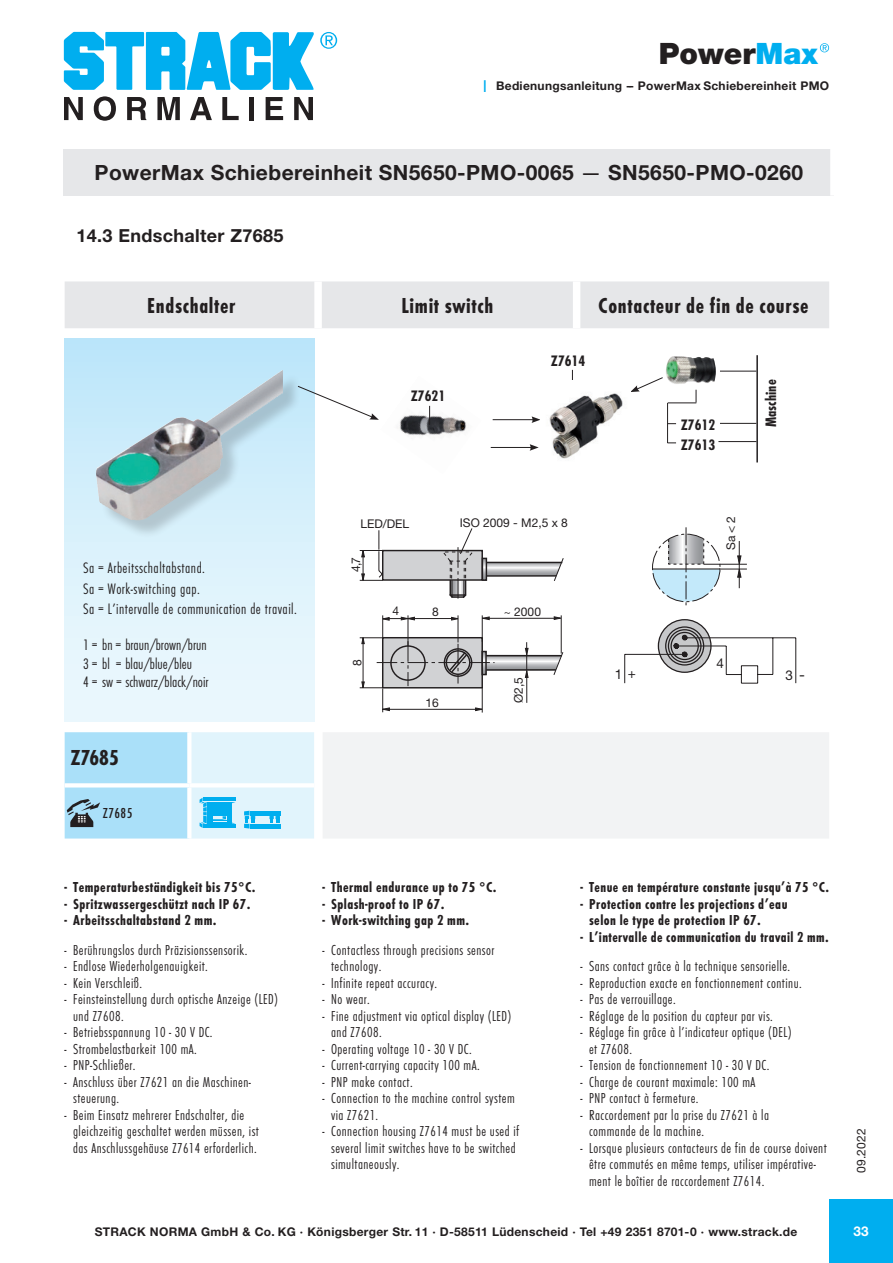
<style>
.page{position:relative;width:893px;height:1263px;background:#fff}
.page>*{position:absolute;margin:0;border:0;box-sizing:border-box;transform-origin:0 0}
.t1{font:900 29.55px "Helvetica Neue LT Std";color:#231f20}
.t2{font:22.5px "Futura T Bol Con";letter-spacing:.03em;color:#231f20}
.t3{font:700 21px "Helvetica Neue LT Std";letter-spacing:.02em;color:#231f20}
.t4{font:700 18px "Helvetica Neue LT Std";letter-spacing:.02em;color:#231f20}
.t5{font:15.75px/20.7px "Futura T Lig Con";letter-spacing:.03em;color:#231f20}
.t6{font:15.75px/18.3px "Futura T Lig Con";color:#231f20}
.t7{font:15.75px/19.5px "Futura T Bol Con";color:#231f20}
.t8{font:15px/16.5px "Futura T Lig Con";letter-spacing:.03em;color:#231f20}
.t9{font:15px/16.5px "Futura T Bol Con";letter-spacing:.03em;color:#231f20}
.t10{font:15px "Futura T Med Con";letter-spacing:.03em;color:#231f20}
.t11{font:13.5px "Helvetica Neue LT Std";color:#231f20}
.t12{font:700 13.5px "Helvetica Neue LT Std";color:#fff}
.t13{font:700 12px "Helvetica Neue LT Std";letter-spacing:.025em;color:#231f20}
.t14{font:12px "Helvetica Neue LT Std";color:#231f20}
.s1{color:#00aeef}
.s2{font-weight:400;font-size:16.5px;color:#00aeef}
.s3{font-weight:400}
.s4{font-size:15px}
</style>
<div class="page">
<svg style="left:64px;top:97px;width:19px;height:23px"></svg>
<svg style="left:94px;top:96px;width:22px;height:25px"></svg>
<svg style="left:127px;top:97px;width:19px;height:23px"></svg>
<svg style="left:157px;top:97px;width:23px;height:23px"></svg>
<svg style="left:190px;top:97px;width:22px;height:23px"></svg>
<svg style="left:222px;top:97px;width:17px;height:23px"></svg>
<div style="left:249px;top:97px;width:5px;height:23px;background:#231f20"></div>
<svg style="left:266px;top:97px;width:17px;height:23px"></svg>
<svg style="left:294px;top:97px;width:19px;height:23px"></svg>
<svg style="left:64px;top:32px;width:273px;height:58px"></svg>
<div style="left:829px;top:1199px;width:64px;height:64px;background:#00aeef"></div>
<svg style="left:820px;top:43px;width:9px;height:9px"></svg>
<div style="left:64px;top:149px;width:770px;height:47px;background:#e6e7e9"></div>
<div style="left:830px;top:149px;width:8px;height:47px;background:#fff"></div>
<svg style="left:657px;top:619px;width:55px;height:54px"></svg>
<hr style="left:685px;top:637px;width:111px;height:1px;background:#231f20">
<svg style="left:726px;top:646px;width:47px;height:38px"></svg>
<hr style="left:795px;top:638px;width:1px;height:45px;background:#231f20">
<hr style="left:772px;top:638px;width:1px;height:36px;background:#231f20">
<svg style="left:624px;top:654px;width:1px;height:29px"></svg>
<hr style="left:625px;top:654px;width:60px;height:1px;background:#231f20">
<hr style="left:676px;top:646px;width:50px;height:1px;background:#231f20">
<svg style="left:652px;top:527px;width:95px;height:79px"></svg>
<hr style="left:652px;top:568px;width:68px;height:1px;background:#231f20">
<hr style="left:704px;top:564px;width:43px;height:1px;background:#231f20">
<img style="left:399px;top:405px;width:68px;height:31px">
<hr style="left:667px;top:403px;width:1px;height:40px;background:#231f20">
<svg style="left:631px;top:377px;width:66px;height:27px"></svg>
<svg style="left:429px;top:406px;width:1px;height:19px"></svg>
<hr style="left:491px;top:447px;width:41px;height:1px;background:#231f20">
<svg style="left:530px;top:444px;width:9px;height:7px"></svg>
<hr style="left:493px;top:419px;width:41px;height:1px;background:#231f20">
<svg style="left:531px;top:416px;width:9px;height:7px"></svg>
<hr style="left:756px;top:355px;width:2px;height:107px;background:#231f20">
<hr style="left:720px;top:371px;width:36px;height:1px;background:#231f20">
<hr style="left:720px;top:423px;width:36px;height:1px;background:#231f20">
<hr style="left:718px;top:441px;width:38px;height:1px;background:#231f20">
<div style="left:383px;top:550px;width:99px;height:30px;background:#d1d2d4"></div>
<svg style="left:360px;top:615px;width:203px;height:98px"></svg>
<div style="left:382px;top:550px;width:101px;height:31px;border:1px solid #231f20"></div>
<svg style="left:360px;top:530px;width:23px;height:51px"></svg>
<svg style="left:484px;top:560px;width:1px;height:19px"></svg>
<div style="left:482px;top:558px;width:5px;height:23px;border:1px solid #231f20"></div>
<svg style="left:486px;top:558px;width:78px;height:23px"></svg>
<svg style="left:441px;top:528px;width:34px;height:71px"></svg>
<div style="left:65px;top:339px;width:249px;height:383px;background:linear-gradient(to bottom,#bde6f9,#f0f9fd)"></div>
<svg style="left:302px;top:386px;width:77px;height:34px"></svg>
<div style="left:323px;top:733px;width:506px;height:105px;background:#f2f3f4"></div>
<div style="left:65px;top:281px;width:764px;height:47px;background:#e6e7e9"></div>
<div style="left:314px;top:281px;width:8px;height:47px;background:#fff"></div>
<div style="left:573px;top:281px;width:7px;height:47px;background:#fff"></div>
<svg style="left:65px;top:732px;width:249px;height:106px;background:#bbe4f6"></svg>
<img style="left:549px;top:393px;width:74px;height:66px">
<div style="left:99px;top:373px;width:203px;height:166px;background:#231f20;opacity:.2"></div>
<img style="left:164px;top:370px;width:118px;height:55px">
<img style="left:665px;top:356px;width:51px;height:28px">
<h1 class="t1" style="left:659px;top:36px;width:161px">Power<span class="s1">Max</span></h1>
<p class="t13" style="left:483px;top:78px;width:348px"><span class="s2">I</span> Bedienungsanleitung -- PowerMax Schiebereinheit PMO</p>
<p class="t3" style="left:95px;top:159px;width:710px">PowerMax Schiebereinheit SN5650-PMO-0065 <span class="s3">—</span> SN5650-PMO-0260</p>
<p class="t4" style="left:77px;top:224px;width:208px">14.3 Endschalter Z7685</p>
<p class="t2" style="left:147px;top:293px;width:90px">Endschalter</p>
<p class="t2" style="left:401px;top:293px;width:93px">Limit switch</p>
<p class="t2" style="left:598px;top:293px;width:212px">Contacteur de fin de course</p>
<p class="t7" style="left:411px;top:386px;width:36px">Z7621</p>
<p class="t7" style="left:551px;top:351px;width:36px">Z7614</p>
<p class="t7" style="left:681px;top:415px;width:36px">Z7612<br>Z7613</p>
<p class="t7" style="left:761px;top:427px;width:49px;rotate:-90deg">Maschine</p>
<p class="t5" style="left:83px;top:557px;width:215px">Sa = Arbeitsschaltabstand.<br>Sa = Work-switching gap.<br>Sa = L’intervalle de communication de travail.</p>
<p class="t6" style="left:83px;top:636px;width:127px">1 = bn = braun/brown/brun<br>3 = bl = blau/blue/bleu<br>4 = sw = schwarz/black/noir</p>
<p class="t2" style="left:71px;top:744px;width:50px">Z7685</p>
<p class="t10" style="left:103px;top:805px;width:31px">Z7685</p>
<p class="t9" style="left:65px;top:879px;width:192px">- Temperaturbeständigkeit bis 75°C.</p>
<p class="t9" style="left:65px;top:896px;width:187px">- Spritzwassergeschützt nach IP 67.</p>
<p class="t9" style="left:65px;top:912px;width:154px">- Arbeitsschaltabstand 2 mm.</p>
<p class="t8" style="left:65px;top:942px;width:184px">- Berührungslos durch Präzisionssensorik.</p>
<p class="t8" style="left:65px;top:958px;width:145px">- Endlose Wiederholgenauigkeit.</p>
<p class="t8" style="left:65px;top:975px;width:79px">- Kein Verschleiß.</p>
<p class="t8" style="left:73px;top:991px;width:206px;text-indent:-9px">- Feinsteinstellung durch optische Anzeige (LED) und Z7608.</p>
<p class="t8" style="left:65px;top:1024px;width:149px">- Betriebsspannung 10 - 30 V DC.</p>
<p class="t8" style="left:65px;top:1041px;width:134px">- Strombelastbarkeit 100 mA.</p>
<p class="t8" style="left:65px;top:1057px;width:72px">- PNP-Schließer.</p>
<p class="t8" style="left:73px;top:1074px;width:179px;text-indent:-9px">- Anschluss über Z7621 an die Maschinen&shy;steuerung.</p>
<p class="t8" style="left:73px;top:1107px;width:187px;text-indent:-9px">- Beim Einsatz mehrerer Endschalter, die gleichzeitig geschaltet werden müssen, ist das Anschlussgehäuse Z7614 erforderlich.</p>
<p class="t14" style="left:360px;top:516px;width:50px">LED/DEL</p>
<p class="t14" style="left:460px;top:515px;width:110px">ISO 2009 - M2,5 x 8</p>
<p class="t14" style="left:349px;top:572px;width:17px;rotate:-90deg">4,7</p>
<p class="t14" style="left:350px;top:665px;width:8px;rotate:-90deg">8</p>
<p class="t14" style="left:392px;top:603px;width:8px">4</p>
<p class="t14" style="left:432px;top:604px;width:8px">8</p>
<p class="t14" style="left:426px;top:696px;width:15px">16</p>
<p class="t14" style="left:504px;top:605px;width:39px">~ 2000</p>
<p class="t14" style="left:511px;top:703px;width:27px;rotate:-90deg">Ø2,5</p>
<p class="t14" style="left:724px;top:550px;width:35px;rotate:-90deg">Sa &lt; 2</p>
<p class="t11" style="left:716px;top:655px;width:9px">4</p>
<p class="t11" style="left:615px;top:666px;width:23px">1 +</p>
<p class="t11" style="left:785px;top:667px;width:21px">3 <span class="s4">-</span></p>
<p class="t9" style="left:323px;top:879px;width:175px">- Thermal endurance up to 75 °C.</p>
<p class="t9" style="left:323px;top:896px;width:123px">- Splash-proof to IP 67.</p>
<p class="t9" style="left:323px;top:912px;width:148px">- Work-switching gap 2 mm.</p>
<p class="t8" style="left:331px;top:942px;width:165px;text-indent:-9px">- Contactless through precisions sensor technology.</p>
<p class="t8" style="left:323px;top:975px;width:116px">- Infinite repeat accuracy.</p>
<p class="t8" style="left:323px;top:991px;width:49px">- No wear.</p>
<p class="t8" style="left:331px;top:1008px;width:182px;text-indent:-9px">- Fine adjustment via optical display (LED) and Z7608.</p>
<p class="t8" style="left:323px;top:1041px;width:151px">- Operating voltage 10 - 30 V DC.</p>
<p class="t8" style="left:323px;top:1057px;width:159px">- Current-carrying capacity 100 mA.</p>
<p class="t8" style="left:323px;top:1074px;width:92px">- PNP make contact.</p>
<p class="t8" style="left:331px;top:1090px;width:185px;text-indent:-9px">- Connection to the machine control system via Z7621.</p>
<p class="t8" style="left:331px;top:1123px;width:190px;text-indent:-9px">- Connection housing Z7614 must be used if several limit switches have to be switched simultaneously.</p>
<p class="t9" style="left:581px;top:879px;width:250px">- Tenue en température constante jusqu’à 75 °C.</p>
<p class="t9" style="left:589px;top:896px;width:200px;text-indent:-9px">- Protection contre les projections d’eau selon le type de protection IP 67.</p>
<p class="t9" style="left:581px;top:929px;width:250px">- L’intervalle de communication du travail 2 mm.</p>
<p class="t8" style="left:581px;top:958px;width:211px">- Sans contact grâce à la technique sensorielle.</p>
<p class="t8" style="left:581px;top:975px;width:223px">- Reproduction exacte en fonctionnement continu.</p>
<p class="t8" style="left:581px;top:991px;width:97px">- Pas de verrouillage.</p>
<p class="t8" style="left:581px;top:1008px;width:194px">- Réglage de la position du capteur par vis.</p>
<p class="t8" style="left:589px;top:1024px;width:204px;text-indent:-9px">- Réglage fin grâce à l’indicateur optique (DEL) et Z7608.</p>
<p class="t8" style="left:581px;top:1057px;width:190px">- Tension de fonctionnement 10 - 30 V DC.</p>
<p class="t8" style="left:581px;top:1074px;width:176px">- Charge de courant maximale: 100 mA</p>
<p class="t8" style="left:581px;top:1090px;width:119px">- PNP contact à fermeture.</p>
<p class="t8" style="left:589px;top:1107px;width:181px;text-indent:-9px">- Raccordement par la prise du Z7621 à la commande de la machine.</p>
<p class="t8" style="left:589px;top:1140px;width:239px;text-indent:-9px">- Lorsque plusieurs contacteurs de fin de course doivent être commutés en même temps, utiliser impérative&shy;ment le boîtier de raccordement Z7614.</p>
<p class="t14" style="left:854px;top:1173px;width:47px;rotate:-90deg">09.2022</p>
<p class="t13" style="left:95px;top:1224px;width:704px">STRACK NORMA GmbH &amp; Co. KG · Königsberger Str. 11 · D-58511 Lüdenscheid · Tel +49 2351 8701-0 · www.strack.de</p>
<p class="t12" style="left:854px;top:1222px;width:17px">33</p>
</div>
